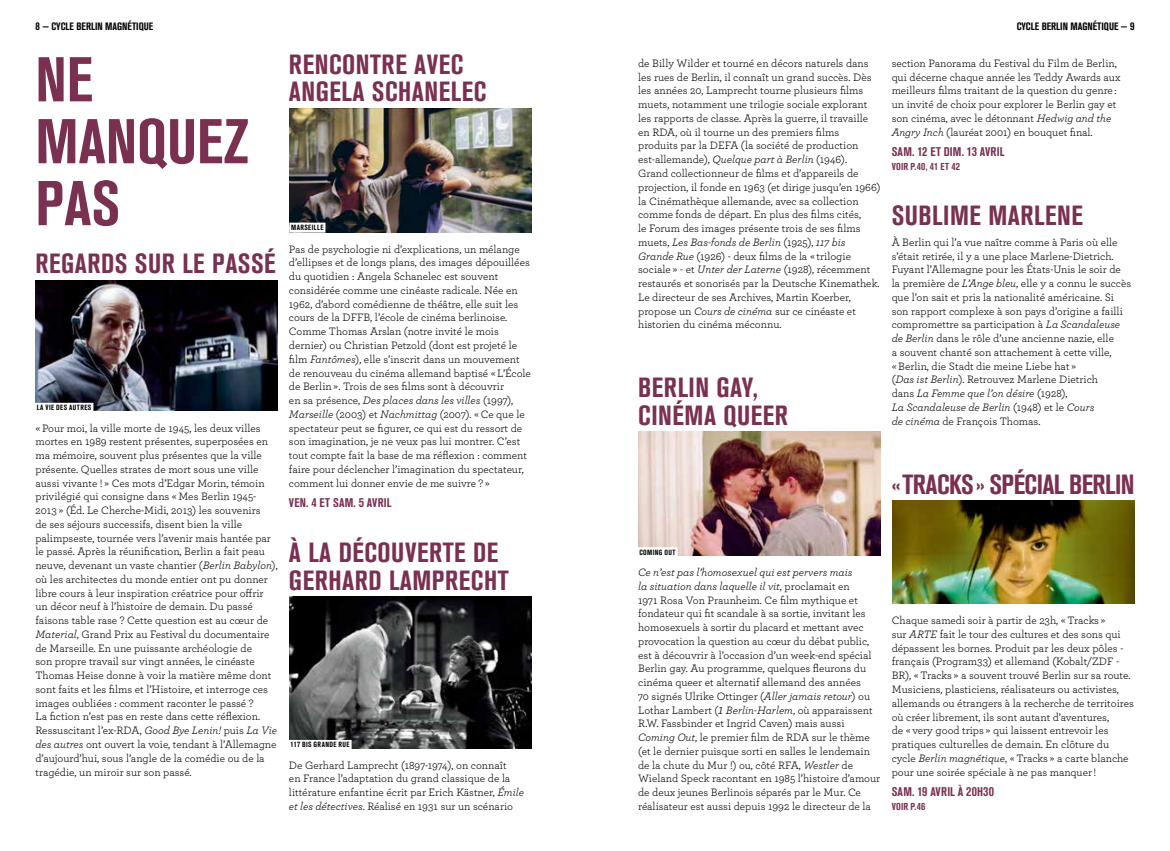
<style>
.page{position:relative;width:1170px;height:851px;background:#fff}
.page>*{position:absolute;margin:0;border:0;box-sizing:border-box;transform-origin:0 0}
.t1{font:700 condensed 62.5px/61.9px "Akzidenz Grotesk MG";color:#7a3051}
.t2{font:700 condensed 27.5px/27.5px "Akzidenz Grotesk MG";letter-spacing:.02em;color:#7a3051}
.t3{font:700 condensed 27.5px "Akzidenz Grotesk MG";letter-spacing:-.02em;color:#7a3051}
.t4{font:700 condensed 12.5px "Akzidenz Grotesk MG";letter-spacing:.02em;color:#7a3051}
.t5{font:11.25px/13.8px "Archer";color:#000}
.t6{font:700 condensed 10.62px "Akzidenz Grotesk MG";color:#000}
.t7{font:700 condensed 10px "Akzidenz Grotesk MG";letter-spacing:.03em;color:#7a3051}
.t8{font:700 condensed 7.5px "Akzidenz Grotesk MG";letter-spacing:.05em;color:#000}
.s1{font-style:italic}
.s2{font-style:italic;font-size:13.75px}
</style>
<div class="page">
<img style="left:36px;top:280px;width:242px;height:131px">
<div style="left:35px;top:403px;width:58px;height:10px;background:#fff"></div>
<img style="left:289px;top:108px;width:242px;height:124px">
<img style="left:289px;top:596px;width:242px;height:152px">
<img style="left:638px;top:431px;width:242px;height:124px">
<img style="left:892px;top:500px;width:242px;height:103px">
<div style="left:289px;top:222px;width:36px;height:10px;background:#fff"></div>
<div style="left:289px;top:739px;width:62px;height:10px;background:#fff"></div>
<div style="left:637px;top:547px;width:40px;height:10px;background:#fff"></div>
<p class="t6" style="left:35px;top:20px;width:119px">8 — CYCLE BERLI N MAGNÉTIQUE</p>
<p class="t6" style="left:1016px;top:20px;width:119px">CYCLE BERLI N MAGNÉTIQUE — 9</p>
<h1 class="t1" style="left:35px;top:49px;width:215px">NE<br>MANQUEZ<br>PAS</h1>
<h2 class="t2" style="left:35px;top:250px;width:242px">REGARDS SUR LE PASSÉ</h2>
<h2 class="t2" style="left:289px;top:50px;width:199px">RENCONTRE AVEC<br>ANGELA SCHANELEC</h2>
<p class="t5" style="left:891px;top:56px;width:230px">section Panorama du Festival du Film de Berlin, qui décerne chaque année les Teddy Awards aux meilleurs films traitant de la question du genre : un invité de choix pour explorer le Berlin gay et son cinéma, avec le détonnant <span class="s1">Hedwig and the Angry Inch</span> (lauréat 2001) en bouquet final.</p>
<p class="t4" style="left:891px;top:145px;width:94px">SAM. 12 ET DIM. 13 AVRIL</p>
<p class="t7" style="left:891px;top:161px;width:6px">VOIR</p>
<p class="t7" style="left:910px;top:161px;width:51px">P.40, 41 ET 42</p>
<h2 class="t2" style="left:891px;top:202px;width:130px">SUBLIME MARLE</h2>
<h2 class="t2" style="left:1056px;top:202px;width:25px">NE</h2>
<p class="t5" style="left:891px;top:234px;width:241px">À Berlin qui l’a vue naître comme à Paris où elle s’était retirée, il y a une place Marlene-Dietrich.<br>Fuyant l’Allemagne pour les États-Unis le soir de la première de <span class="s1">L’Ange bleu</span>, elle y a connu le succès que l’on sait et pris la nationalité américaine. Si son rapport complexe à son pays d’origine a failli compromettre sa participation à <span class="s1">La Scandaleuse de Berlin</span> dans le rôle d’une ancienne nazie, elle<br>a souvent chanté son attachement à cette ville,<br>« Berlin, die Stadt die meine Liebe hat »<br>(<span class="s1">Das ist Berlin</span>). Retrouvez Marlene Dietrich<br>dans <span class="s1">La Femme que l’on désire</span> (1928),<br><span class="s1">La Scandaleuse de Berlin</span> (1948) et le <span class="s1">Cours<br>de cinéma</span> de François Thomas.</p>
<p class="t5" style="left:638px;top:56px;width:244px">de Billy Wilder et tourné en décors naturels dans les rues de Berlin, il connaît un grand succès. Dès les années 20, Lamprecht tourne plusieurs films muets, notamment une trilogie sociale explorant les rapports de classe. Après la guerre, il travaille en RDA, où il tourne un des premiers films produits par la DEFA (la société de production est-allemande), <span class="s1">Quelque part à Berlin</span> (1946).<br>Grand collectionneur de films et d’appareils de projection, il fonde en 1963 (et dirige jusqu’en 1966) la Cinémathèque allemande, avec sa collection comme fonds de départ. En plus des films cités,<br>le Forum des images présente trois de ses films muets, <span class="s1">Les Bas-fonds de Berlin</span> (1925), <span class="s1">117 bis Grande Rue</span> (1926) - deux films de la « trilogie sociale » - et <span class="s1">Unter der Laterne</span> (1928), récemment restaurés et sonorisés par la Deutsche Kinemathek.<br>Le directeur de ses Archives, Martin Koerber, propose un <span class="s1">Cours de cinéma</span> sur ce cinéaste et historien du cinéma méconnu.</p>
<p class="t8" style="left:291px;top:223px;width:33px">MARSEILLE</p>
<p class="t5" style="left:289px;top:241px;width:243px">Pas de psychologie ni d’explications, un mélange d’ellipses et de longs plans, des images dépouillées du quotidien : Angela Schanelec est souvent considérée comme une cinéaste radicale. Née en 1962, d’abord comédienne de théâtre, elle suit les cours de la DFFB, l’école de cinéma berlinoise.<br>Comme Thomas Arslan (notre invité le mois dernier) ou Christian Petzold (dont est projeté le film <span class="s1">Fantômes</span>), elle s’inscrit dans un mouvement de renouveau du cinéma allemand baptisé « L’École de Berlin ». Trois de ses films sont à découvrir<br>en sa présence, <span class="s1">Des places dans les villes</span> (1997), <span class="s1">Marseille</span> (2003) et <span class="s1">Nachmittag</span> (2007). « Ce que le spectateur peut se figurer, ce qui est du ressort de son imagination, je ne veux pas lui montrer. C’est tout compte fait la base de ma réflexion : comment faire pour déclencher l’imagination du spectateur, comment lui donner envie de me suivre ? »</p>
<p class="t4" style="left:289px;top:495px;width:84px">VEN. 4 ET SAM. 5 AVRIL</p>
<h2 class="t2" style="left:289px;top:539px;width:211px">À LA DÉCOUVERTE DE<br>GERHAR</h2>
<h2 class="t2" style="left:638px;top:374px;width:150px">BERLI N GAY,<br>CINÉMA QUEER</h2>
<p class="t8" style="left:37px;top:403px;width:24px">LA VIE DES</p>
<p class="t8" style="left:69px;top:403px;width:20px">AUTRES</p>
<p class="t5" style="left:35px;top:420px;width:244px">« Pour moi, la ville morte de 1945, les deux villes mortes en 1989 restent présentes, superposées en ma mémoire, souvent plus présentes que la ville présente. Quelles strates de mort sous une ville aussi vivante ! » Ces mots d’Edgar Morin, témoin privilégié qui consigne dans « Mes Berlin 1945- 2013 » (Éd. Le Cherche-Midi, 2013) les souvenirs<br>de ses séjours successifs, disent bien la ville palimpseste, tournée vers l’avenir mais hantée par le passé. Après la réunification, Berlin a fait peau neuve, devenant un vaste chantier (<span class="s1">Berlin Babylon</span>), où les architectes du monde entier ont pu donner libre cours à leur inspiration créatrice pour offrir un décor neuf à l’histoire de demain. Du passé faisons table rase ? Cette question est au cœur de <span class="s1">Material</span>, Grand Prix au Festival du documentaire de Marseille. En une puissante archéologie de<br>son propre travail sur vingt années, le cinéaste Thomas Heise donne à voir la matière même dont sont faits et les films et l’Histoire, et interroge ces images oubliées : comment raconter le passé ?<br>La fiction n’est pas en reste dans cette réflexion.<br>Ressuscitant l’ex-RDA, <span class="s1">Good Bye Lenin!</span> puis <span class="s1">La Vie des autres</span> ont ouvert la voie, tendant à l’Allemagne d’aujourd’hui, sous l’angle de la comédie ou de la tragédie, un miroir sur son passé.</p>
<h2 class="t3" style="left:891px;top:468px;width:244px">«TRACKS» SPÉCIAL BERLIN</h2>
<p class="t8" style="left:639px;top:548px;width:34px">COMING OUT</p>
<p class="t5" style="left:638px;top:564px;width:243px"><span class="s1">Ce n’est pas l’homosexuel qui est pervers mais<br>la situation dans laquelle il vit</span>, proclamait en<br>1971 Rosa Von Praunheim. Ce film mythique et fondateur qui fit scandale à sa sortie, invitant les homosexuels à sortir du placard et mettant avec provocation la question au cœur du débat public, est à découvrir à l’occasion d’un week-end spécial Berlin gay. Au programme, quelques fleurons du cinéma queer et alternatif allemand des années<br>70 signés Ulrike Ottinger (<span class="s1">Aller jamais retour</span>) ou Lothar Lambert (<span class="s2">1</span> <span class="s1">Berlin-Harlem</span>, où apparaissent R.W. Fassbinder et Ingrid Caven) mais aussi <span class="s1">Coming Out</span>, le premier film de RDA sur le thème (et le dernier puisque sorti en salles le lendemain de la chute du Mur !) ou, côté RFA, <span class="s1">Westler</span> de Wieland Speck racontant en 1985 l’histoire d’amour de deux jeunes Berlinois séparés par le Mur. Ce réalisateur est aussi depuis 1992 le directeur de la</p>
<h2 class="t2" style="left:368px;top:566px;width:142px">D LAMPRECHT</h2>
<p class="t5" style="left:891px;top:613px;width:215px">Chaque samedi soir à partir de 23h, « Tracks » sur <span class="s1">arte</span></p>
<p class="t5" style="left:891px;top:626px;width:244px;text-indent:48px">fait le tour des cultures et des sons qui dépassent les bornes. Produit par les deux pôles - français (Program33) et allemand (Kobalt/ZDF - BR), « Tracks » a souvent trouvé Berlin sur sa route.<br>Musiciens, plasticiens, réalisateurs ou activistes, allemands ou étrangers à la recherche de territoires où créer librement, ils sont autant d’aventures,<br>de « very good trips » qui laissent entrevoir les pratiques culturelles de demain. En clôture du cycle <span class="s1">Berlin magnétique</span>, « Tracks » a carte blanche pour une soirée spéciale à ne pas manquer !</p>
<p class="t4" style="left:891px;top:784px;width:45px">SAM. 19 AVRIL</p>
<p class="t4" style="left:957px;top:784px;width:38px">À 20H30</p>
<p class="t7" style="left:891px;top:800px;width:6px">VOIR</p>
<p class="t7" style="left:910px;top:800px;width:16px">P.46</p>
<p class="t8" style="left:290px;top:740px;width:40px">117 BIS GRANDE</p>
<p class="t8" style="left:338px;top:740px;width:9px">RUE</p>
<p class="t5" style="left:289px;top:757px;width:237px">De Gerhard Lamprecht (1897-1974), on connaît<br>en France l’adaptation du grand classique de la littérature enfantine écrit par Erich Kästner, <span class="s1">Émile et les détectives</span>. Réalisé en 1931 sur un scénario</p>
</div>
